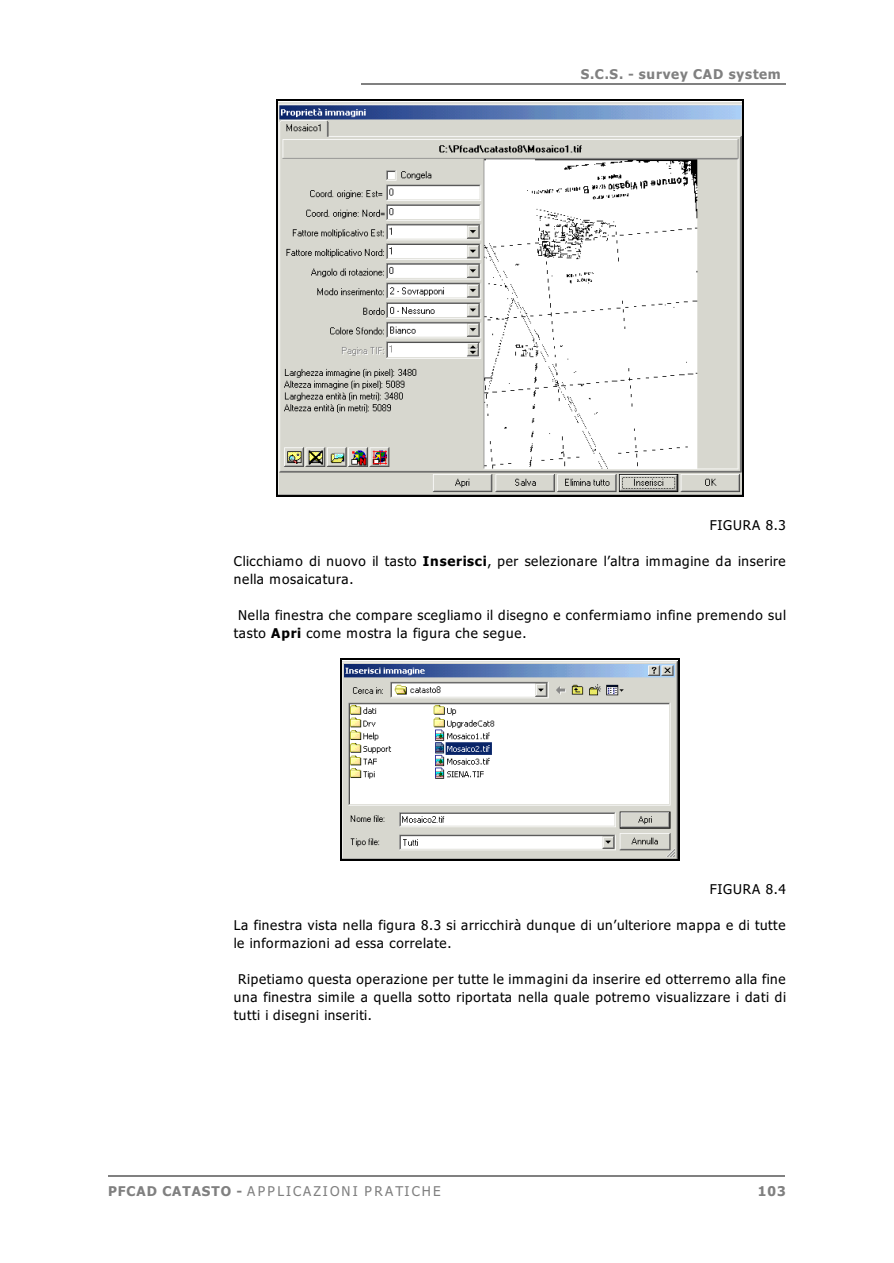
<style>
.page{position:relative;width:894px;height:1263px;background:#fff}
.page>*{position:absolute;margin:0;border:0;box-sizing:border-box;transform-origin:0 0}
.t1{font:13.5px/18px "Tahoma";letter-spacing:.045em;color:#000}
.t2{font:italic 13.5px "Tahoma";letter-spacing:.165em;color:#808080}
.t3{font:700 13.5px "Tahoma";letter-spacing:.06em;color:#808080}
.s1{font-weight:700}
.s2{font-weight:700;font-style:normal}
</style>
<div class="page">
<hr style="left:361px;top:83px;width:425px;height:1px;background:#808080">
<hr style="left:108px;top:1175px;width:676px;height:1px;background:#808080">
<img style="left:278px;top:103px;width:464px;height:392px">
<hr style="left:276px;top:99px;width:2px;height:397px;background:#000">
<hr style="left:742px;top:99px;width:2px;height:397px;background:#000">
<hr style="left:276px;top:99px;width:468px;height:1px;background:#000">
<hr style="left:276px;top:495px;width:468px;height:1px;background:#000">
<img style="left:342px;top:662px;width:336px;height:198px">
<hr style="left:340px;top:659px;width:1px;height:202px;background:#000">
<hr style="left:679px;top:659px;width:1px;height:202px;background:#000">
<hr style="left:340px;top:659px;width:340px;height:1px;background:#000">
<hr style="left:340px;top:860px;width:340px;height:1px;background:#000">
<p class="t3" style="left:581px;top:69px;width:201px">S.C.S. - survey CAD system</p>
<p class="t1" style="left:710px;top:517px;width:77px">FIGURA 8.3</p>
<p class="t1" style="left:234px;top:553px;width:553px">Clicchiamo di nuovo il tasto <span class="s1">Inserisci</span>, per selezionare l’altra immagine da inserire nella mosaicatura.</p>
<p class="t1" style="left:234px;top:607px;width:554px;text-indent:4px">Nella finestra che compare scegliamo il disegno e confermiamo infine premendo sul tasto <span class="s1">Apri</span> come mostra la figura che segue.</p>
<p class="t1" style="left:710px;top:881px;width:77px">FIGURA 8.4</p>
<p class="t1" style="left:234px;top:917px;width:553px">La finestra vista nella figura 8.3 si arricchirà dunque di un’ulteriore mappa e di tutte le informazioni ad essa correlate.</p>
<p class="t1" style="left:234px;top:971px;width:554px;text-align:justify;text-indent:4px">Ripetiamo questa operazione per tutte le immagini da inserire ed otterremo alla fine una finestra simile a quella sotto riportata nella quale potremo visualizzare i dati di tutti i disegni inseriti.</p>
<p class="t2" style="left:108px;top:1186px;width:334px"><span class="s2">PFCAD CATASTO -</span> APPLICAZIONI PRATICHE</p>
<p class="t3" style="left:758px;top:1186px;width:29px">103</p>
</div>
